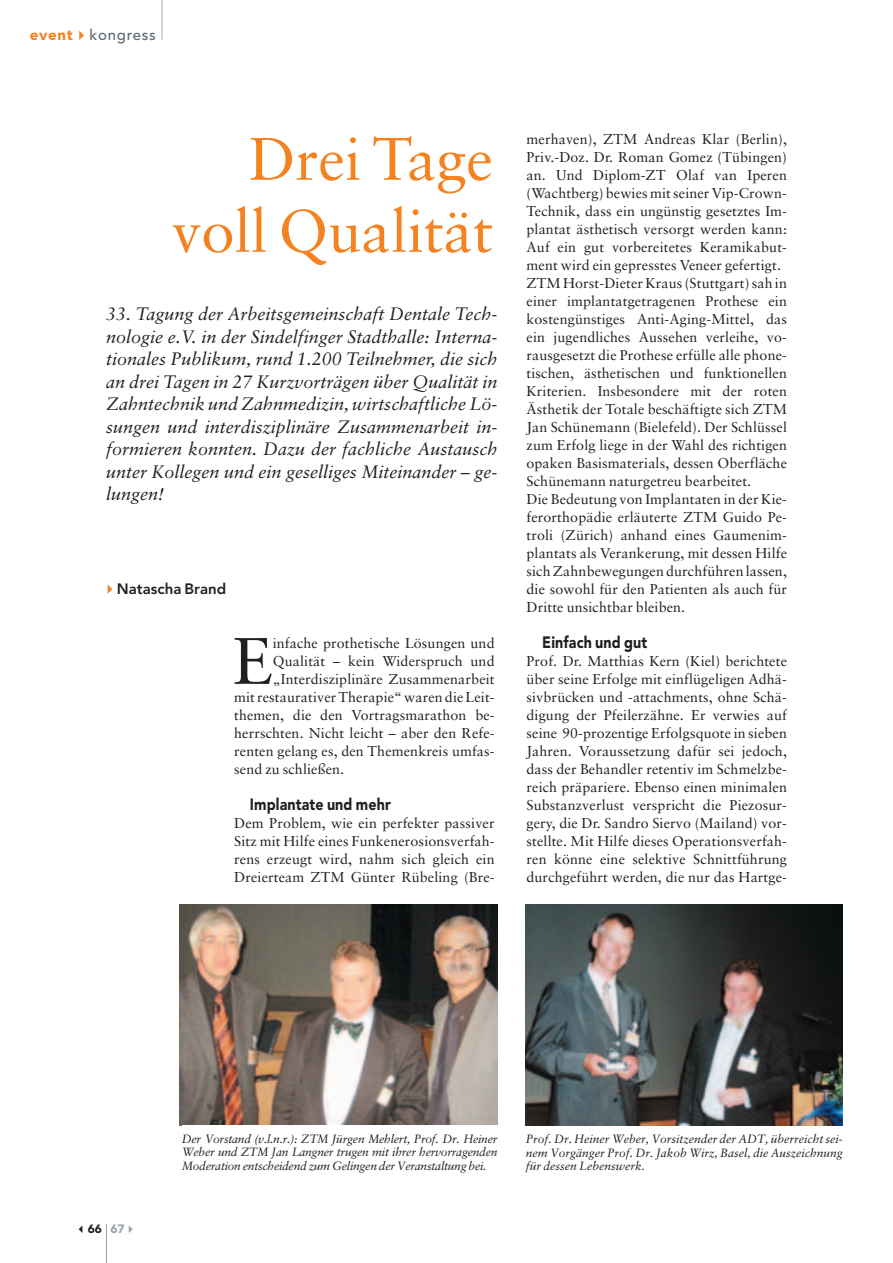
<style>
.page{position:relative;width:893px;height:1263px;background:#fff}
.page>*{position:absolute;margin:0;border:0;box-sizing:border-box;transform-origin:0 0}
.t1{font:65.85px "Sabon";color:#231f20}
.t2{font:60px/72px "Sabon";letter-spacing:-.005em;color:#f58220;text-align:right}
.t3{font:italic 18px/22.5px "Sabon";color:#231f20;text-align:justify}
.t4{font:900 16.35px "Avenir";letter-spacing:.01em;color:#231f20;scale:.87 1}
.t5{font:500 15px "Avenir";letter-spacing:.05em;color:#5f696f}
.t6{font:800 15px "Avenir";color:#231f20}
.t7{font:14.25px/18px "Sabon";letter-spacing:.01em;color:#231f20;text-align:justify}
.t8{font:italic 12px/13.5px "Sabon";letter-spacing:-.01em;color:#231f20;text-align:justify}
.t9{font:900 12px "Avenir";color:#231f20}
.s1{font-weight:900;color:#f58220}
.s2{color:#98a1a7}
</style>
<div class="page">
<hr style="left:162px;top:0;width:1px;height:40px;background:#a8b0b6">
<hr style="left:106px;top:1224px;width:1px;height:38px;background:#98a1a7">
<svg style="left:108px;top:585px;width:4px;height:9px"></svg>
<img style="left:180px;top:904px;width:317px;height:221px">
<img style="left:525px;top:904px;width:318px;height:221px">
<p class="t5" style="left:30px;top:28px;width:128px"><span class="s1">event</span> kongress</p>
<h2 class="t2" style="left:172px;top:128px;width:323px">Drei Tage voll Qualität</h2>
<p class="t3" style="left:106px;top:304px;width:393px">33. Tagung der Arbeitsgemeinschaft Dentale Tech&shy;nologie e.V. in der Sindelfinger Stadthalle: Interna&shy;tionales Publikum, rund 1.200 Teilnehmer, die sich an drei Tagen in 27 Kurzvorträgen über Qualität in Zahntechnik und Zahnmedizin, wirtschaftliche Lö&shy;sungen und interdisziplinäre Zusammenarbeit in&shy;formieren konnten. Dazu der fachliche Austausch unter Kollegen und ein geselliges Miteinander – ge&shy;lungen!</p>
<p class="t6" style="left:117px;top:582px;width:111px">Natascha Brand</p>
<h1 class="t1" style="left:233px;top:634px;width:42px">E</h1>
<p class="t7" style="left:273px;top:635px;width:223px">infache prothetische Lösungen und</p>
<p class="t7" style="left:273px;top:653px;width:223px">Qualität – kein Widerspruch und</p>
<p class="t7" style="left:273px;top:671px;width:223px">„Interdisziplinäre Zusammenarbeit</p>
<p class="t7" style="left:234px;top:689px;width:262px">mit restaurativer Therapie“ waren die Leit-</p>
<p class="t7" style="left:234px;top:707px;width:262px">themen, die den Vortragsmarathon be-</p>
<p class="t7" style="left:234px;top:725px;width:262px">herrschten. Nicht leicht – aber den Refe-</p>
<p class="t7" style="left:234px;top:743px;width:262px">renten gelang es, den Themenkreis umfas-</p>
<p class="t7" style="left:234px;top:761px;width:112px">send zu schließen.</p>
<p class="t4" style="left:250px;top:797px;width:163px">Implantate und mehr</p>
<p class="t7" style="left:234px;top:815px;width:262px">Dem Problem, wie ein perfekter passiver Sitz mit Hilfe eines Funkenerosionsverfah&shy;rens erzeugt wird, nahm sich gleich ein Dreierteam ZTM Günter Rübeling (Bre-</p>
<p class="t7" style="left:526px;top:131px;width:262px;text-align:left">merhaven), ZTM Andreas Klar (Berlin), Priv.-Doz. Dr. Roman Gomez (Tübingen) an. Und Diplom-ZT Olaf van Iperen (Wachtberg) bewies mit seiner Vip-Crown-Technik, dass ein ungünstig gesetztes Im&shy;plantat ästhetisch versorgt werden kann:<br>Auf ein gut vorbereitetes Keramikabut&shy;ment wird ein gepresstes Veneer gefertigt.<br>ZTM Horst-Dieter Kraus (Stuttgart) sah in einer implantatgetragenen Prothese ein kostengünstiges Anti-Aging-Mittel, das ein jugendliches Aussehen verleihe, vo&shy;rausgesetzt die Prothese erfülle alle phone&shy;tischen, ästhetischen und funktionellen Kriterien. Insbesondere mit der roten Ästhetik der Totale beschäftigte sich ZTM Jan Schünemann (Bielefeld). Der Schlüssel zum Erfolg liege in der Wahl des richtigen opaken Basismaterials, dessen Oberfläche Schünemann naturgetreu bearbeitet.<br>Die Bedeutung von Implantaten in der Kie&shy;ferorthopädie erläuterte ZTM Guido Pe&shy;troli (Zürich) anhand eines Gaumenim&shy;plantats als Verankerung, mit dessen Hilfe sich Zahnbewegungen durchführen lassen, die sowohl für den Patienten als auch für Dritte unsichtbar bleiben.</p>
<p class="t4" style="left:542px;top:635px;width:122px">Einfach und gut</p>
<p class="t7" style="left:526px;top:653px;width:262px">Prof. Dr. Matthias Kern (Kiel) berichtete über seine Erfolge mit einflügeligen Adhä&shy;sivbrücken und -attachments, ohne Schä&shy;digung der Pfeilerzähne. Er verwies auf seine 90-prozentige Erfolgsquote in sieben Jahren. Voraussetzung dafür sei jedoch, dass der Behandler retentiv im Schmelzbe&shy;reich präpariere. Ebenso einen minimalen Substanzverlust verspricht die Piezosur&shy;gery, die Dr. Sandro Siervo (Mailand) vor&shy;stellte. Mit Hilfe dieses Operationsverfah&shy;ren könne eine selektive Schnittführung durchgeführt werden, die nur das Hartge-</p>
<p class="t9" style="left:88px;top:1223px;width:38px">66 <span class="s2">67</span></p>
<p class="t8" style="left:182px;top:1133px;width:317px">Der Vorstand (v.l.n.r.): ZTM Jürgen Mehlert, Prof. Dr. Heiner Weber und ZTM Jan Langner trugen mit ihrer hervorragenden Moderation entscheidend zum Gelingen der Veranstaltung bei.</p>
<p class="t8" style="left:526px;top:1133px;width:319px">Prof. Dr. Heiner Weber, Vorsitzender der ADT, überreicht sei&shy;nem Vorgänger Prof. Dr. Jakob Wirz, Basel, die Auszeichnung für dessen Lebenswerk.</p>
</div>
